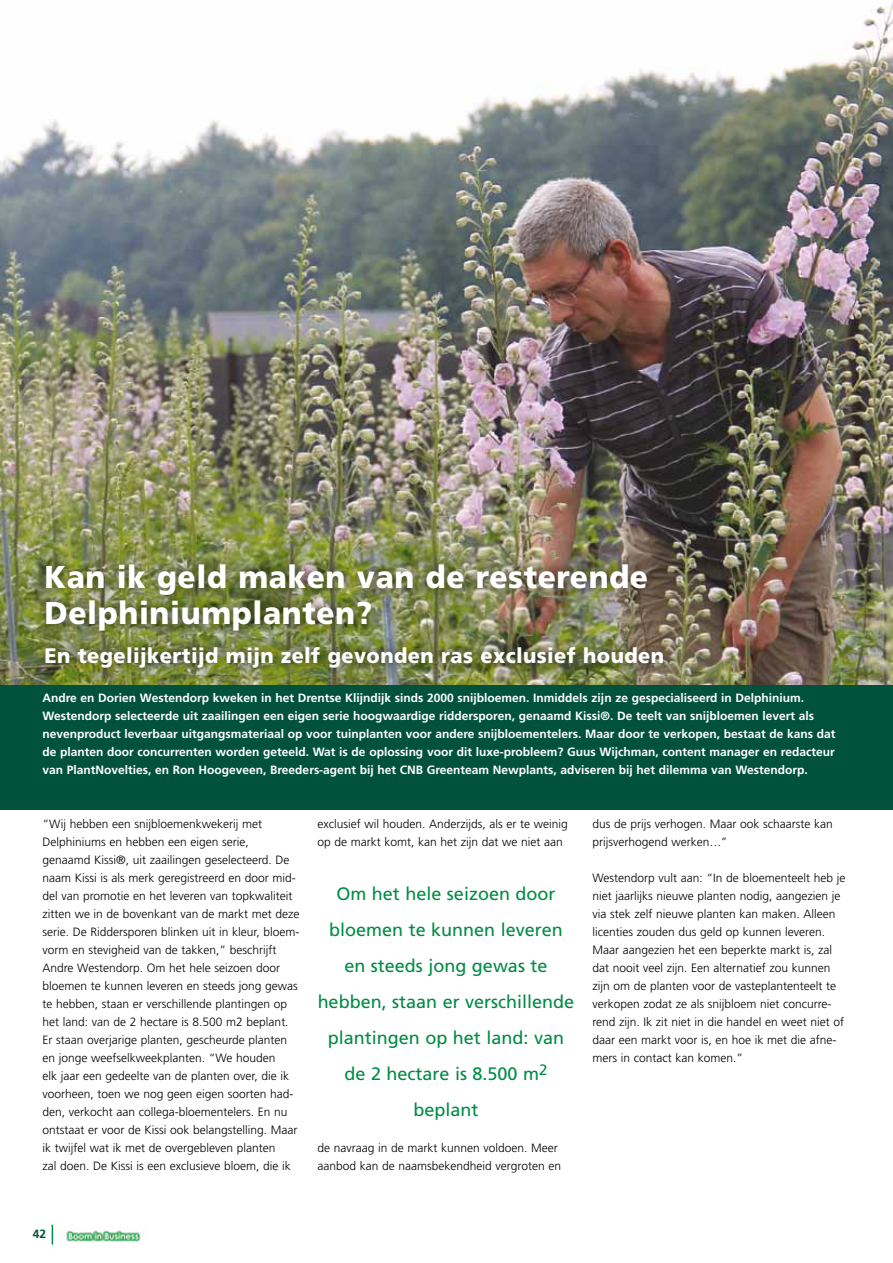
<style>
.page{position:relative;width:893px;height:1263px;background:#fff}
.page>*{position:absolute;margin:0;border:0;box-sizing:border-box;transform-origin:0 0}
.t1{font:900 31.5px/36px "Frutiger";letter-spacing:.02em;color:#fff;scale:.95 1}
.t2{font:900 21px "Frutiger";letter-spacing:.02em;color:#fff;scale:.95 1}
.t3{font:18px/36px "Frutiger";color:#008b45;text-align:center}
.t4{font:300 12px/18px "Frutiger";color:#000}
.t5{font:700 12px/18px "Frutiger";color:#fff}
.t6{font:700 12px "Frutiger";color:#00523c}
</style>
<div class="page">
<svg style="left:52px;top:1225px;width:1px;height:19px"></svg>
<img style="left:66px;top:1229px;width:75px;height:15px">
<img style="left:0;top:0;width:893px;height:686px">
<div style="left:33px;top:551px;width:627px;height:93px;background:#000;opacity:.3"></div>
<div style="left:32px;top:634px;width:645px;height:47px;background:#000;opacity:.3"></div>
<div style="left:0;top:686px;width:893px;height:124px;background:#00523c"></div>
<h1 class="t1" style="left:45px;top:558px;width:637px">Kan ik geld maken van de resterende<br>Delphiniumplanten?</h1>
<h2 class="t2" style="left:45px;top:643px;width:654px">En tegelijkertijd mijn zelf gevonden ras exclusief houden</h2>
<p class="t5" style="left:42px;top:689px;width:795px">Andre en Dorien Westendorp kweken in het Drentse Klijndijk sinds 2000 snijbloemen. Inmiddels zijn ze gespecialiseerd in Delphinium.<br>Westendorp selecteerde uit zaailingen een eigen serie hoogwaardige riddersporen, genaamd Kissi®. De teelt van snijbloemen levert als nevenproduct leverbaar uitgangsmateriaal op voor tuinplanten voor andere snijbloementelers. Maar door te verkopen, bestaat de kans dat de planten door concurrenten worden geteeld. Wat is de oplossing voor dit luxe-probleem? Guus Wijchman, content manager en redacteur van PlantNovelties, en Ron Hoogeveen, Breeders-agent bij het CNB Greenteam Newplants, adviseren bij het dilemma van Westendorp.</p>
<p class="t4" style="left:42px;top:815px;width:259px">“Wij hebben een snijbloemenkwekerij met Delphiniums en hebben een eigen serie, genaamd Kissi®, uit zaailingen geselecteerd. De naam Kissi is als merk geregistreerd en door mid&shy;del van promotie en het leveren van topkwaliteit zitten we in de bovenkant van de markt met deze serie. De Riddersporen blinken uit in kleur, bloem&shy;vorm en stevigheid van de takken,” beschrijft Andre Westendorp. Om het hele seizoen door bloemen te kunnen leveren en steeds jong gewas te hebben, staan er verschillende plantingen op het land: van de 2 hectare is 8.500 m2 beplant.<br>Er staan overjarige planten, gescheurde planten en jonge weefselkweekplanten. “We houden<br>elk jaar een gedeelte van de planten over, die ik voorheen, toen we nog geen eigen soorten had&shy;den, verkocht aan collega-bloementelers. En nu ontstaat er voor de Kissi ook belangstelling. Maar ik twijfel wat ik met de overgebleven planten<br>zal doen. De Kissi is een exclusieve bloem, die ik</p>
<p class="t4" style="left:317px;top:815px;width:252px">exclusief wil houden. Anderzijds, als er te weinig op de markt komt, kan het zijn dat we niet aan</p>
<h3 class="t3" style="left:318px;top:876px;width:258px">Om het hele seizoen door bloemen te kunnen leveren en steeds jong gewas te hebben, staan er verschillende plantingen op het land: van de 2 hectare is 8.500 m<sup>2 </sup>beplant</h3>
<p class="t4" style="left:317px;top:1139px;width:245px">de navraag in de markt kunnen voldoen. Meer aanbod kan de naamsbekendheid vergroten en</p>
<p class="t4" style="left:592px;top:815px;width:242px">dus de prijs verhogen. Maar ook schaarste kan prijsverhogend werken…’’</p>
<p class="t4" style="left:592px;top:869px;width:254px">Westendorp vult aan: “In de bloementeelt heb je niet jaarlijks nieuwe planten nodig, aangezien je via stek zelf nieuwe planten kan maken. Alleen licenties zouden dus geld op kunnen leveren.<br>Maar aangezien het een beperkte markt is, zal dat nooit veel zijn. Een alternatief zou kunnen zijn om de planten voor de vasteplantenteelt te verkopen zodat ze als snijbloem niet concurre&shy;rend zijn. Ik zit niet in die handel en weet niet of daar een markt voor is, en hoe ik met die afne&shy;mers in contact kan komen.”</p>
<p class="t6" style="left:33px;top:1227px;width:15px">42</p>
</div>
